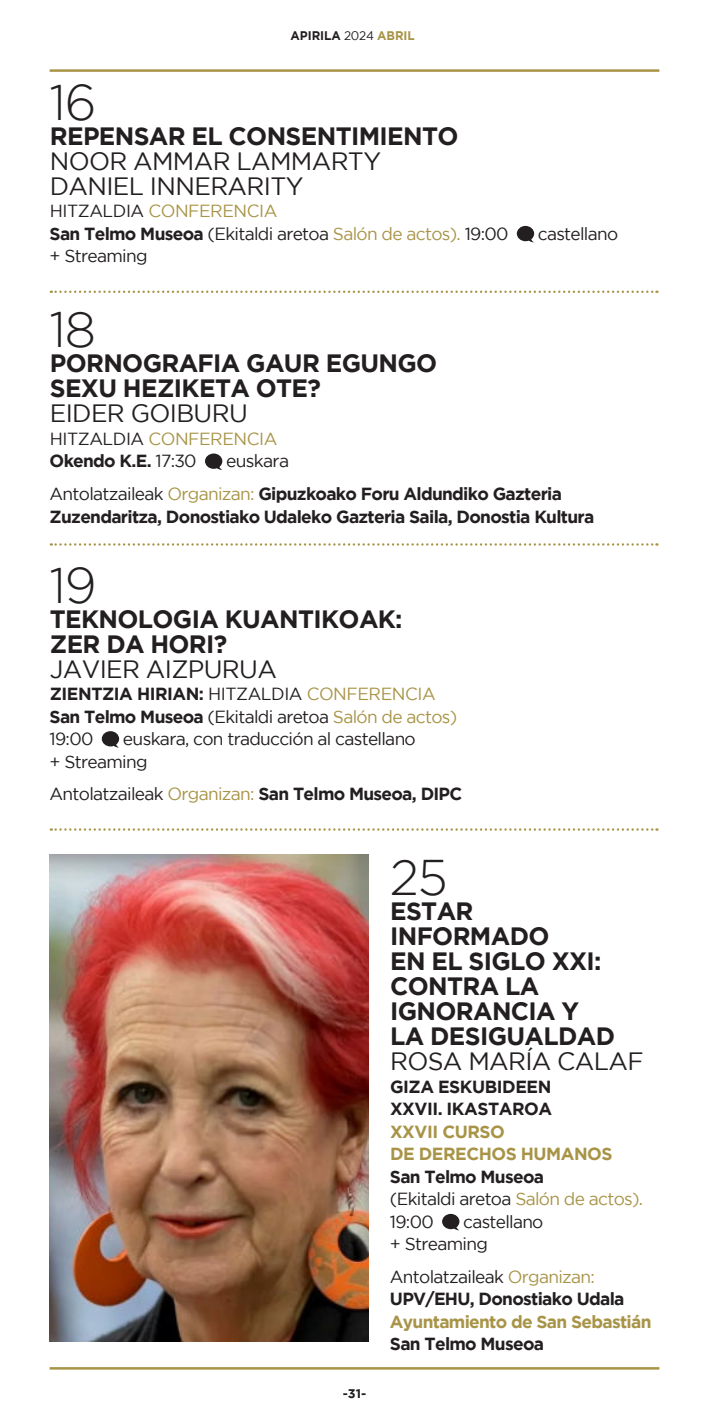
<style>
.page{position:relative;width:709px;height:1418px;background:#fff}
.page>*{position:absolute;margin:0;border:0;box-sizing:border-box;transform-origin:0 0}
.t1{font:300 50px "Gotham";letter-spacing:-.03em;color:#231f20}
.t2{font:700 25px/25px "Gotham";letter-spacing:-.025em;color:#231f20}
.t3{font:25px/25px "Gotham";letter-spacing:-.025em;color:#231f20}
.t4{font:700 17.5px/22.5px "Gotham";letter-spacing:-.04em;color:#231f20}
.t5{font:17.5px/22.5px "Gotham";letter-spacing:-.04em;color:#231f20}
.t6{font:700 17.5px/22.5px "Gotham";letter-spacing:-.035em;color:#a89447}
.t7{font:700 12.5px "Gotham";letter-spacing:-.005em;color:#231f20;scale:.95 1}
.t8{font:700 12.5px "Gotham";letter-spacing:-.005em;color:#231f20}
.s1{font-weight:400}
.s2{color:#a89447}
.s3{font-weight:700}
.s4{font-weight:400;color:#a89447}
</style>
<div class="page">
<hr style="left:50px;top:69px;width:609px;height:3px;background:#a89447">
<hr style="left:50px;top:1366px;width:609px;height:3px;background:#a89447">
<svg style="left:517px;top:226px;width:17px;height:16px"></svg>
<svg style="left:51px;top:290px;width:606px;height:3px"></svg>
<svg style="left:205px;top:453px;width:17px;height:17px"></svg>
<svg style="left:51px;top:543px;width:606px;height:2px"></svg>
<svg style="left:102px;top:731px;width:17px;height:16px"></svg>
<svg style="left:51px;top:828px;width:606px;height:2px"></svg>
<svg style="left:442px;top:1213px;width:17px;height:17px"></svg>
<img style="left:50px;top:854px;width:319px;height:487px">
<p class="t7" style="left:291px;top:28px;width:132px">APIRILA <span class="s1">2024</span> <span class="s2">ABRIL</span></p>
<h1 class="t1" style="left:50px;top:75px;width:48px">16</h1>
<h2 class="t2" style="left:50px;top:123px;width:410px">REPENSAR EL CONSENTIMIENTO</h2>
<h2 class="t3" style="left:50px;top:148px;width:333px">NOOR AMMAR LAMMARTY<br>DANIEL INNERARITY</h2>
<p class="t5" style="left:50px;top:200px;width:460px">HITZALDIA <span class="s2">CONFERENCIA<br></span><span class="s3">San Telmo Museoa</span> (Ekitaldi aretoa <span class="s2">Salón de actos).</span> 19:00</p>
<p class="t5" style="left:50px;top:245px;width:99px">+ Streaming</p>
<p class="t5" style="left:538px;top:222px;width:82px">castellano</p>
<h1 class="t1" style="left:50px;top:302px;width:48px">18</h1>
<h2 class="t2" style="left:50px;top:350px;width:389px">PORNOGRAFIA GAUR EGUNGO<br>SEXU HEZIKETA OTE?</h2>
<h2 class="t3" style="left:50px;top:400px;width:199px">EIDER GOIBURU</h2>
<p class="t5" style="left:50px;top:427px;width:229px">HITZALDIA <span class="s2">CONFERENCIA<br></span><span class="s3">Okendo K.E.</span> 17:30</p>
<p class="t4" style="left:50px;top:444px;width:514px;line-height:32.5px;text-indent:176px"><span class="s1">euskara<br>Antolatzaileak</span> <span class="s4">Organizan:</span> Gipuzkoako Foru Aldundiko Gazteria</p>
<p class="t4" style="left:50px;top:504px;width:546px">Zuzendaritza, Donostiako Udaleko Gazteria Saila, Donostia Kultura</p>
<h1 class="t1" style="left:50px;top:557px;width:48px">19</h1>
<h2 class="t2" style="left:50px;top:605px;width:354px">TEKNOLOGIA KUANTIKOAK:<br>ZER DA HORI?</h2>
<h2 class="t3" style="left:50px;top:655px;width:229px">JAVIER AIZPURUA</h2>
<p class="t4" style="left:50px;top:682px;width:409px">ZIENTZIA HIRIAN: <span class="s1">HITZALDIA</span> <span class="s4">CONFERENCIA<br></span>San Telmo Museoa <span class="s1">(Ekitaldi aretoa</span> <span class="s4">Salón de actos)<br></span><span class="s1">19:00</span></p>
<p class="t5" style="left:50px;top:727px;width:368px;text-indent:73px">euskara, con traducción al castellano + Streaming</p>
<p class="t4" style="left:50px;top:782px;width:414px"><span class="s1">Antolatzaileak</span> <span class="s4">Organizan:</span> San Telmo Museoa, DIPC</p>
<p class="t8" style="left:343px;top:1385px;width:25px">-31-</p>
<h1 class="t1" style="left:390px;top:850px;width:59px">25</h1>
<h2 class="t2" style="left:390px;top:898px;width:226px">ESTAR<br>INFORMADO<br>EN EL SIGLO XXI:<br>CONTRA LA<br>IGNORANCIA Y<br>LA DESIGUALDAD</h2>
<h2 class="t3" style="left:390px;top:1048px;width:255px">ROSA MARÍA CALAF</h2>
<p class="t4" style="left:390px;top:1074px;width:164px">GIZA ESKUBIDEEN<br>XXVII. IKASTAROA</p>
<p class="t6" style="left:390px;top:1119px;width:224px">XXVII CURSO<br>DE DERECHOS HUMANOS</p>
<p class="t5" style="left:390px;top:1165px;width:255px"><span class="s3">San Telmo Museoa<br></span>(Ekitaldi aretoa <span class="s2">Salón de actos).<br></span>19:00</p>
<p class="t5" style="left:390px;top:1210px;width:155px;text-indent:73px">castellano + Streaming</p>
<p class="t4" style="left:390px;top:1264px;width:236px"><span class="s1">Antolatzaileak</span> <span class="s4">Organizan:<br></span>UPV/EHU, Donostiako Udala</p>
<p class="t6" style="left:390px;top:1309px;width:263px">Ayuntamiento de San Sebastián</p>
<p class="t4" style="left:390px;top:1332px;width:156px">San Telmo Museoa</p>
</div>
